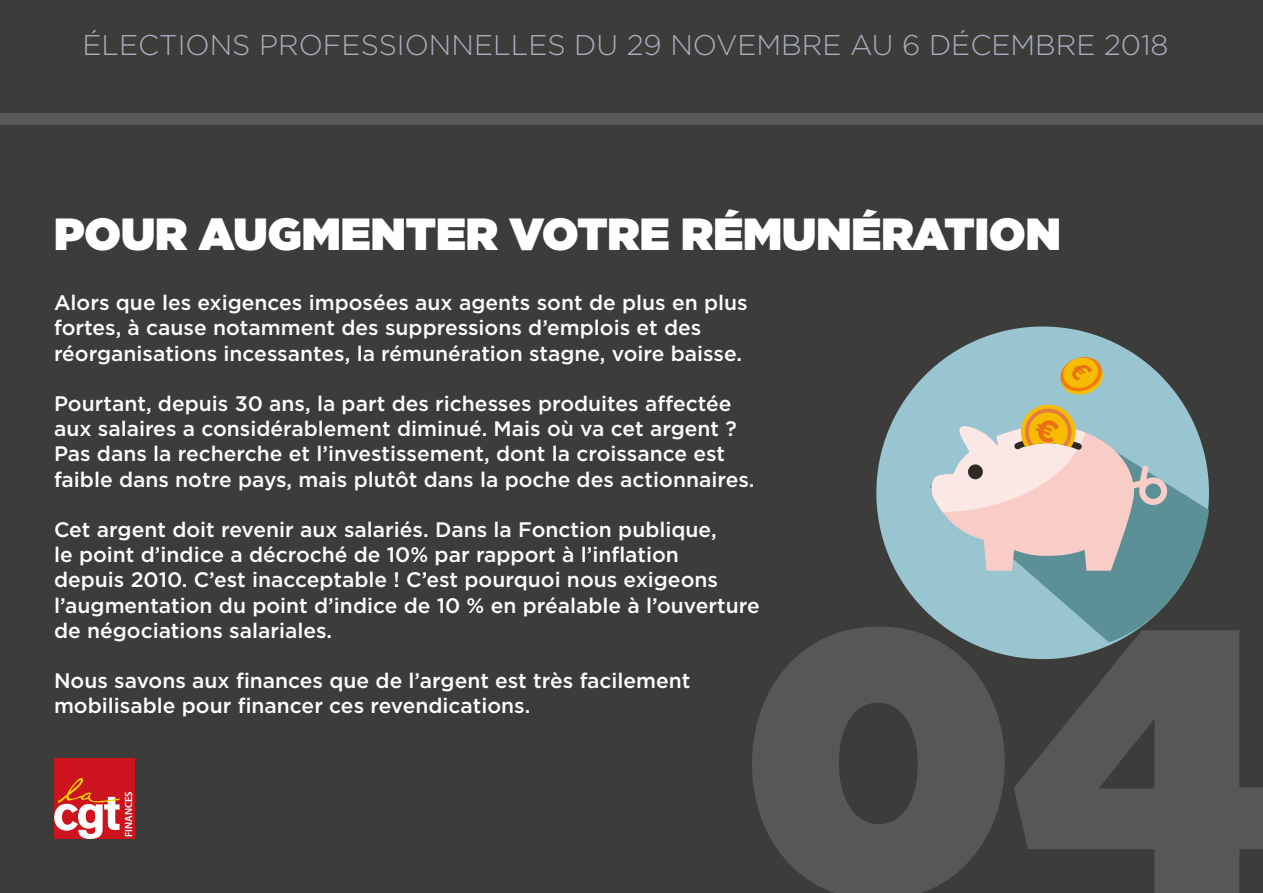
<style>
.page{position:relative;width:1263px;height:893px;background:#3c3c3b}
.page>*{position:absolute;margin:0;border:0;box-sizing:border-box;transform-origin:0 0}
.t1{font:900 375px "Gotham";color:#575756}
.t2{font:900 45px "Gotham";color:#fff}
.t3{font:300 28.5px "Gotham";color:#a9afc0}
.t4{font:500 21px/25.2px "Gotham";color:#fff}
.t5{font:600 10.35px "Myriad Pro";color:#fff}
</style>
<div class="page">
<div style="left:54px;top:758px;width:81px;height:81px;background:#cd131d"></div>
<svg style="left:54px;top:778px;width:66px;height:61px"></svg>
<div style="left:0;top:113px;width:1263px;height:12px;background:#595a5c"></div>
<div style="left:876px;top:326px;width:333px;height:333px;background:#98c5d0;border-radius:50%"></div>
<svg style="left:928px;top:432px;width:281px;height:210px"></svg>
<svg style="left:930px;top:355px;width:237px;height:216px"></svg>
<h3 class="t3" style="left:82px;top:27px;width:1087px">ÉLECTIONS PROFESSIONNELLES DU 29 NOVEMBRE AU 6 DÉCEMBRE 2018</h3>
<h2 class="t2" style="left:54px;top:202px;width:1008px">POUR AUGMENTER VOTRE RÉMUNÉRATION</h2>
<p class="t4" style="left:54px;top:290px;width:695px">Alors que les exigences imposées aux agents sont de plus en plus fortes, à cause notamment des suppressions d’emplois et des réorganisations incessantes, la rémunération stagne, voire baisse.</p>
<p class="t4" style="left:54px;top:391px;width:702px">Pourtant, depuis 30 ans, la part des richesses produites affectée aux salaires a considérablement diminué. Mais où va cet argent ?<br>Pas dans la recherche et l’investissement, dont la croissance est faible dans notre pays, mais plutôt dans la poche des actionnaires.</p>
<p class="t4" style="left:54px;top:517px;width:707px">Cet argent doit revenir aux salariés. Dans la Fonction publique,<br>le point d’indice a décroché de 10% par rapport à l’inflation<br>depuis 2010. C’est inacceptable ! C’est pourquoi nous exigeons l’augmentation du point d’indice de 10 % en préalable à l’ouverture de négociations salariales.</p>
<p class="t4" style="left:54px;top:668px;width:638px">Nous savons aux finances que de l’argent est très facilement mobilisable pour financer ces revendications.</p>
<h1 class="t1" style="left:741px;top:493px;width:534px">04</h1>
<p class="t5" style="left:122px;top:837px;width:47px;rotate:-90deg">FINANCES</p>
</div>
